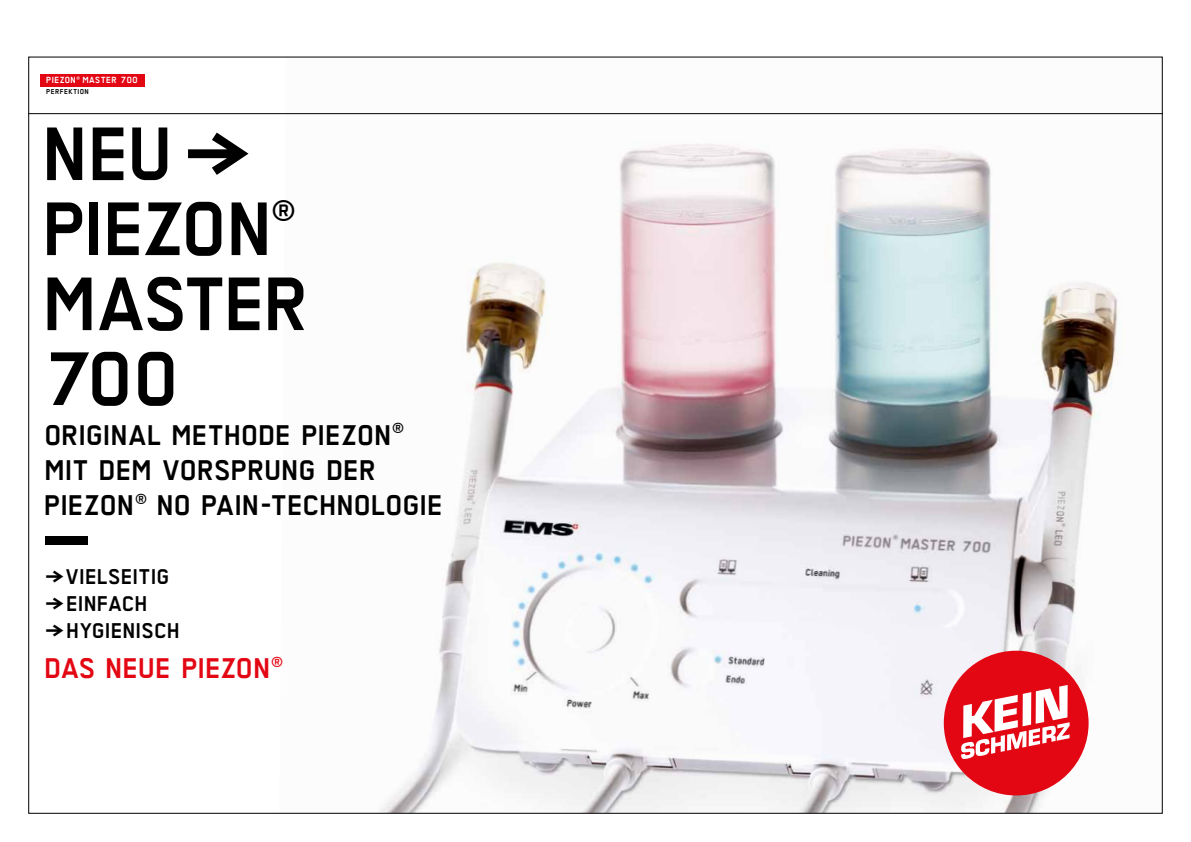
<style>
.page{position:relative;width:1191px;height:842px;background:#fff}
.page>*{position:absolute;margin:0;border:0;box-sizing:border-box;transform-origin:0 0}
.t1{font:700 85px/75px "TRANS";letter-spacing:-.035em;color:#000}
.t2{font:700 37.9px "TRANS";color:#000}
.t3{font:700 32px/35px "TRANS";letter-spacing:-.02em;color:#000}
.t4{font:700 32px "TRANS";letter-spacing:-.02em;color:#e30613}
.t5{font:700 24px/27px "TRANS";letter-spacing:-.015em;color:#000}
.t6{font:700 10px "TRANS";letter-spacing:.01em;color:#fff}
.t7{font:700 8px "TRANS";letter-spacing:.03em;color:#000}
</style>
<div class="page">
<img style="left:279px;top:114px;width:881px;height:698px">
<hr style="left:28px;top:113px;width:1134px;height:1px;background:#000">
<div style="left:45px;top:537px;width:43px;height:8px;background:#000"></div>
<div style="left:943px;top:651px;width:145px;height:144px;background:#e30613;border-radius:50%"></div>
<svg style="left:961px;top:685px;width:108px;height:74px"></svg>
<div style="left:40px;top:74px;width:105px;height:12px;background:#e30613"></div>
<p class="t6" style="left:47px;top:75px;width:93px">PIEZON<sup>®</sup> MASTER 700</p>
<p class="t7" style="left:47px;top:88px;width:44px">PERFEKTION</p>
<h1 class="t1" style="left:45px;top:116px;width:233px">NEU }<br>PIEZON</h1>
<p class="t2" style="left:272px;top:192px;width:27px">®</p>
<h1 class="t1" style="left:45px;top:266px;width:270px">MASTER<br>700</h1>
<p class="t3" style="left:45px;top:417px;width:361px">ORIGINAL METHODE PIEZON<sup>®<br></sup>MIT DEM VORSPRUNG DER<br>PIEZON<sup>®</sup> NO PAIN</p>
<p class="t3" style="left:259px;top:487px;width:187px">-TECHNOLOGIE</p>
<p class="t5" style="left:45px;top:563px;width:137px">}VIELSEITIG } EINFACH }HYGIENISCH</p>
<p class="t4" style="left:45px;top:651px;width:240px">DAS NEUE PIEZON<sup>®</sup></p>
</div>
